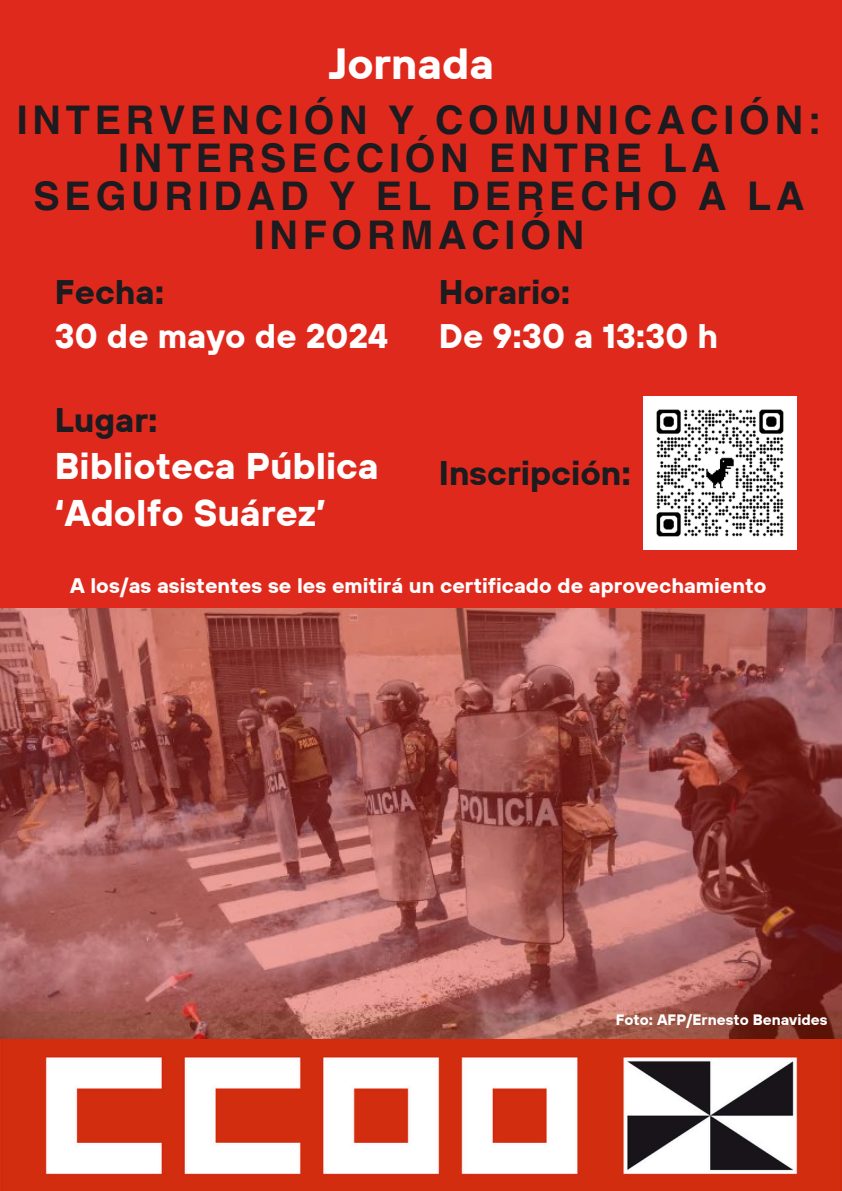
<style>
.page{position:relative;width:842px;height:1191px;background:#fff}
.page>*{position:absolute;margin:0;border:0;box-sizing:border-box;transform-origin:0 0}
.t1{font:700 43.5px "TT Hoves";color:#fff}
.t2{font:700 39.5px/38.2px "Helvetica LT Pro";letter-spacing:.12em;color:#1c1b1f;text-align:center}
.t3{font:700 37px/47.2px "TT Hoves";color:#fff}
.t4{font:700 34px/43.5px "TT Hoves";color:#fff}
.t5{font:700 34px "TT Hoves";color:#1c1b1f}
.t6{font:700 21px "TT Hoves";color:#fff}
.t7{font:700 15px "TT Hoves";color:#fff}
.s1{color:#1c1b1f}
</style>
<div class="page">
<div style="left:0;top:0;width:842px;height:1190px;background:#e0291d"></div>
<img style="left:0;top:1038px;width:842px;height:152px">
<img style="left:0;top:608px;width:842px;height:430px">
<img style="left:643px;top:396px;width:153px;height:153px">
<p class="t1" style="left:329px;top:35px;width:167px">Jornada</p>
<h3 class="t2" style="left:17px;top:105px;width:806px">INTERVENCIÓN Y COMUNICACIÓN:<br>INTERSECCIÓN ENTRE LA<br>SEGURIDAD Y EL DERECHO A LA<br>INFORMACIÓN</h3>
<h3 class="t4" style="left:55px;top:270px;width:335px"><span class="s1">Fecha:<br></span>30 de mayo de 2024</h3>
<h3 class="t4" style="left:439px;top:270px;width:281px"><span class="s1">Horario:<br></span>De 9:30 a 13:30 h</h3>
<h4 class="t5" style="left:55px;top:398px;width:104px">Lugar:</h4>
<h4 class="t3" style="left:55px;top:441px;width:325px">Biblioteca Pública ‘Adolfo Suárez’</h4>
<h3 class="t5" style="left:439px;top:451px;width:194px">Inscripción:</h3>
<p class="t6" style="left:70px;top:571px;width:698px">A los/as asistentes se les emitirá un certificado de aprovechamiento</p>
<p class="t7" style="left:616px;top:1010px;width:213px">Foto: AFP/Ernesto Benavides</p>
</div>
